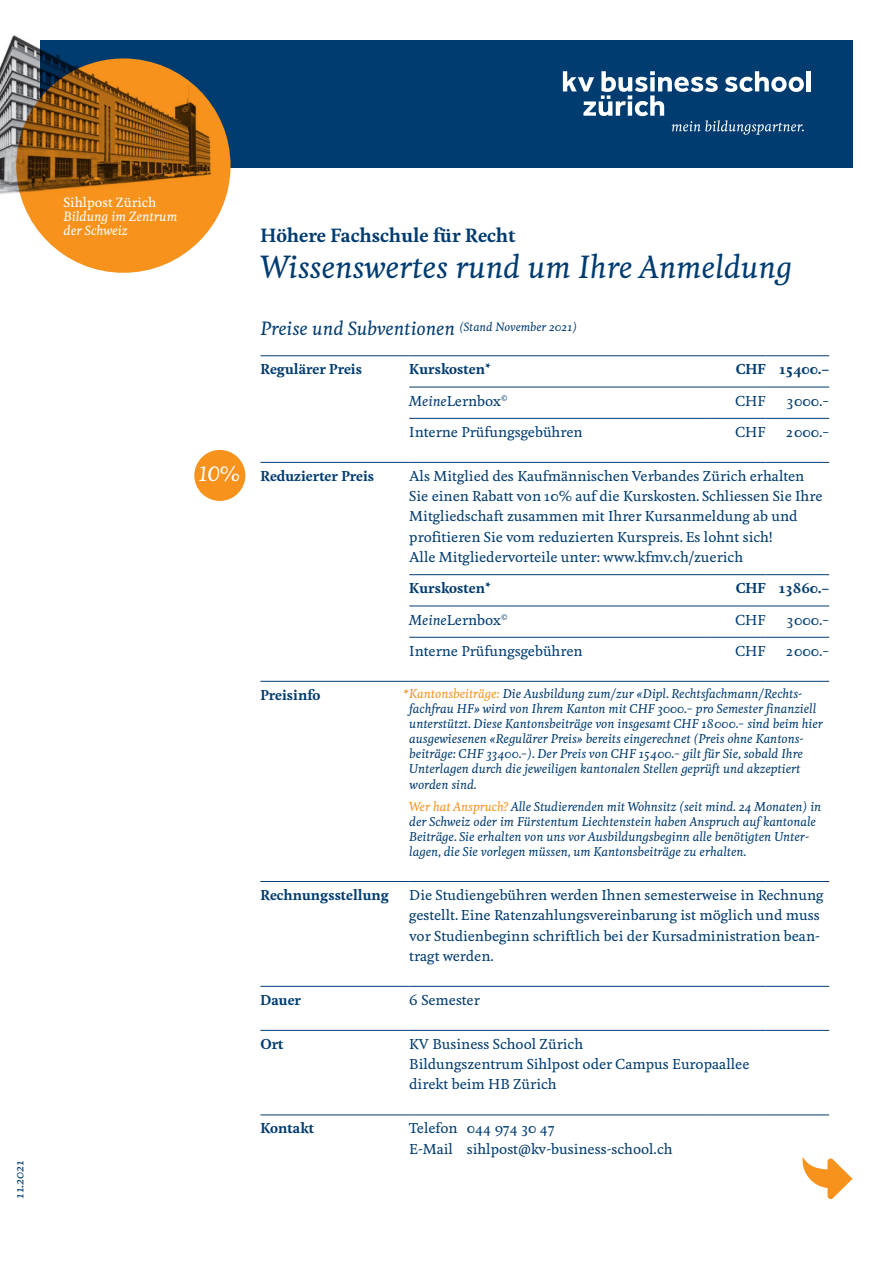
<style>
.page{position:relative;width:893px;height:1263px;background:#fff}
.page>*{position:absolute;margin:0;border:0;box-sizing:border-box;transform-origin:0 0}
.Titel{font:italic 500 30px "Feijoa";color:#013c71}
.Titel-2{font:italic 500 19.5px "Feijoa";color:#fff}
.Lead{font:italic 500 18px "Feijoa";color:#013c71}
.Spitzmarke{font:700 18px "Feijoa";color:#013c71}
.Grundtext{font:500 13.5px/20.2px "Feijoa";color:#013c71}
.Grundtext-2{font:700 13.5px "Feijoa";color:#013c71}
.Grundtext-3{font:500 13.5px "Feijoa";color:#f7931d}
.t1{font:italic 500 12.6px/13.8px "Feijoa";color:#fff}
.t2{font:500 12.6px "Feijoa";color:#fff}
.Legende{font:italic 500 12px/15px "Feijoa";color:#013c71}
.s1{font-style:italic}
.s2{color:#f7931d}
</style>
<div class="page">
<hr style="left:260px;top:462px;width:149px;height:1px;background:#013c71">
<hr style="left:409px;top:462px;width:297px;height:1px;background:#013c71">
<hr style="left:706px;top:462px;width:59px;height:1px;background:#013c71">
<hr style="left:765px;top:462px;width:64px;height:1px;background:#013c71">
<hr style="left:409px;top:574px;width:297px;height:1px;background:#013c71">
<hr style="left:706px;top:574px;width:59px;height:1px;background:#013c71">
<hr style="left:765px;top:574px;width:64px;height:1px;background:#013c71">
<hr style="left:409px;top:606px;width:297px;height:1px;background:#013c71">
<hr style="left:706px;top:606px;width:59px;height:1px;background:#013c71">
<hr style="left:765px;top:606px;width:64px;height:1px;background:#013c71">
<hr style="left:409px;top:637px;width:297px;height:1px;background:#013c71">
<hr style="left:409px;top:418px;width:297px;height:1px;background:#013c71">
<hr style="left:706px;top:418px;width:59px;height:1px;background:#013c71">
<hr style="left:765px;top:418px;width:64px;height:1px;background:#013c71">
<hr style="left:706px;top:637px;width:59px;height:1px;background:#013c71">
<hr style="left:765px;top:637px;width:64px;height:1px;background:#013c71">
<hr style="left:260px;top:355px;width:149px;height:1px;background:#013c71">
<hr style="left:409px;top:355px;width:297px;height:1px;background:#013c71">
<hr style="left:706px;top:355px;width:59px;height:1px;background:#013c71">
<hr style="left:765px;top:355px;width:64px;height:1px;background:#013c71">
<hr style="left:409px;top:387px;width:297px;height:1px;background:#013c71">
<hr style="left:706px;top:387px;width:59px;height:1px;background:#013c71">
<hr style="left:765px;top:387px;width:64px;height:1px;background:#013c71">
<hr style="left:260px;top:681px;width:149px;height:1px;background:#013c71">
<hr style="left:409px;top:681px;width:297px;height:1px;background:#013c71">
<hr style="left:706px;top:681px;width:59px;height:1px;background:#013c71">
<hr style="left:765px;top:681px;width:64px;height:1px;background:#013c71">
<hr style="left:260px;top:881px;width:149px;height:1px;background:#013c71">
<hr style="left:409px;top:881px;width:297px;height:1px;background:#013c71">
<hr style="left:706px;top:881px;width:59px;height:1px;background:#013c71">
<hr style="left:765px;top:881px;width:64px;height:1px;background:#013c71">
<hr style="left:260px;top:986px;width:149px;height:1px;background:#013c71">
<hr style="left:409px;top:986px;width:297px;height:1px;background:#013c71">
<hr style="left:706px;top:986px;width:59px;height:1px;background:#013c71">
<hr style="left:765px;top:986px;width:64px;height:1px;background:#013c71">
<hr style="left:260px;top:1030px;width:149px;height:1px;background:#013c71">
<hr style="left:409px;top:1030px;width:297px;height:1px;background:#013c71">
<hr style="left:706px;top:1030px;width:59px;height:1px;background:#013c71">
<hr style="left:765px;top:1030px;width:64px;height:1px;background:#013c71">
<hr style="left:260px;top:1114px;width:149px;height:1px;background:#013c71">
<hr style="left:409px;top:1114px;width:297px;height:1px;background:#013c71">
<hr style="left:706px;top:1114px;width:59px;height:1px;background:#013c71">
<hr style="left:765px;top:1114px;width:64px;height:1px;background:#013c71">
<div style="left:40px;top:40px;width:813px;height:128px;background:#013c71"></div>
<div style="left:806px;top:71px;width:5px;height:20px;background:#fff"></div>
<svg style="left:563px;top:71px;width:241px;height:64px"></svg>
<div style="left:16px;top:58px;width:215px;height:215px;background:#f7931d;border-radius:50%"></div>
<img style="left:0;top:35px;width:231px;height:167px">
<svg style="left:802px;top:1157px;width:51px;height:42px"></svg>
<div style="left:194px;top:450px;width:51px;height:51px;background:#f7931d;border-radius:50%"></div>
<p class="Legende" style="left:12px;top:1199px;width:40px;rotate:-90deg">11.2021</p>
<p class="t2" style="left:64px;top:194px;width:94px">Sihlpost Zürich</p>
<p class="t1" style="left:64px;top:210px;width:115px">Bildung im Zentrum der Schweiz</p>
<p class="Titel-2" style="left:199px;top:461px;width:42px">10%</p>
<p class="Spitzmarke" style="left:260px;top:222px;width:257px">Höhere Fachschule für Recht</p>
<p class="Titel" style="left:260px;top:247px;width:533px">Wissenswertes rund um Ihre Anmeldung</p>
<p class="Lead" style="left:260px;top:317px;width:318px">Preise und Subventionen <sup>(Stand</sup> <sup>November</sup> <sup>2021)</sup></p>
<p class="Grundtext-2" style="left:260px;top:360px;width:103px">Regulärer Preis</p>
<p class="Grundtext-2" style="left:409px;top:360px;width:83px">Kurskosten*</p>
<p class="Grundtext-2" style="left:736px;top:360px;width:31px">CHF</p>
<p class="Grundtext-2" style="left:779px;top:360px;width:52px">15 400.–</p>
<p class="Grundtext" style="left:409px;top:391px;width:100px"><span class="s1">Meine</span>Lernbox<sup>©</sup></p>
<p class="Grundtext" style="left:735px;top:391px;width:32px">CHF</p>
<p class="Grundtext" style="left:787px;top:391px;width:44px">3 000.–</p>
<p class="Grundtext" style="left:409px;top:422px;width:175px">Interne Prüfungsgebühren</p>
<p class="Grundtext" style="left:735px;top:422px;width:32px">CHF</p>
<p class="Grundtext" style="left:786px;top:422px;width:45px">2 000.–</p>
<p class="Grundtext-2" style="left:260px;top:466px;width:115px">Reduzierter Preis</p>
<p class="Grundtext" style="left:409px;top:466px;width:415px">Als Mitglied des Kaufmännischen Verbandes Zürich erhalten Sie einen Rabatt von 10% auf die Kurskosten. Schliessen Sie Ihre Mitgliedschaft zusammen mit Ihrer Kursanmeldung ab und profitieren Sie vom reduzierten Kurspreis. Es lohnt sich!<br>Alle Mitgliedervorteile unter: www.kfmv.ch/zuerich</p>
<p class="Grundtext-2" style="left:409px;top:579px;width:83px">Kurskosten*</p>
<p class="Grundtext-2" style="left:736px;top:579px;width:31px">CHF</p>
<p class="Grundtext-2" style="left:778px;top:579px;width:52px">13 860.–</p>
<p class="Grundtext" style="left:409px;top:610px;width:100px"><span class="s1">Meine</span>Lernbox<sup>©</sup></p>
<p class="Grundtext" style="left:735px;top:610px;width:32px">CHF</p>
<p class="Grundtext" style="left:787px;top:610px;width:44px">3 000.–</p>
<p class="Grundtext" style="left:409px;top:641px;width:175px">Interne Prüfungsgebühren</p>
<p class="Grundtext" style="left:735px;top:641px;width:32px">CHF</p>
<p class="Grundtext" style="left:786px;top:641px;width:45px">2 000.–</p>
<p class="Grundtext-2" style="left:260px;top:685px;width:62px">Preisinfo</p>
<p class="Grundtext-3" style="left:403px;top:686px;width:7px">*</p>
<p class="Legende" style="left:409px;top:687px;width:415px"><span class="s2">Kantonsbeiträge:</span> Die Ausbildung zum/zur «Dipl. Rechtsfachmann/Rechts&shy;fachfrau HF» wird von Ihrem Kanton mit CHF 3000.– pro Semester finanziell unterstützt. Diese Kantonsbeiträge von insgesamt CHF 18 000.– sind beim hier ausgewiesenen «Regulärer Preis» bereits eingerechnet (Preis ohne Kantons&shy;beiträge: CHF 33 400.–). Der Preis von CHF 15 400.– gilt für Sie, sobald Ihre Unterlagen durch die jeweiligen kantonalen Stellen geprüft und akzeptiert worden sind.</p>
<p class="Legende" style="left:409px;top:799px;width:413px"><span class="s2">Wer hat Anspruch?</span> Alle Studierenden mit Wohnsitz (seit mind. 24 Monaten) in der Schweiz oder im Fürstentum Liechtenstein haben Anspruch auf kantonale Beiträge. Sie erhalten von uns vor Ausbildungsbeginn alle benötigten Unter&shy;lagen, die Sie vorlegen müssen, um Kantonsbeiträge zu erhalten.</p>
<p class="Grundtext-2" style="left:260px;top:886px;width:130px">Rechnungsstellung</p>
<p class="Grundtext" style="left:409px;top:885px;width:416px">Die Studiengebühren werden Ihnen semesterweise in Rechnung gestellt. Eine Ratenzahlungsvereinbarung ist möglich und muss vor Studienbeginn schriftlich bei der Kursadministration bean&shy;tragt werden.</p>
<p class="Grundtext-2" style="left:260px;top:990px;width:42px">Dauer</p>
<p class="Grundtext" style="left:409px;top:990px;width:72px">6 Semester</p>
<p class="Grundtext-2" style="left:260px;top:1034px;width:25px">Ort</p>
<p class="Grundtext" style="left:409px;top:1034px;width:175px">KV Business School Zürich</p>
<p class="Grundtext" style="left:409px;top:1054px;width:342px">Bildungszentrum Sihlpost oder Campus Europaallee direkt beim HB Zürich</p>
<p class="Grundtext-2" style="left:260px;top:1119px;width:55px">Kontakt</p>
<p class="Grundtext" style="left:409px;top:1119px;width:147px">Telefon 044 974 30 47</p>
<p class="Grundtext" style="left:409px;top:1139px;width:265px">E-Mail sihlpost@kv-business-school.ch</p>
</div>
